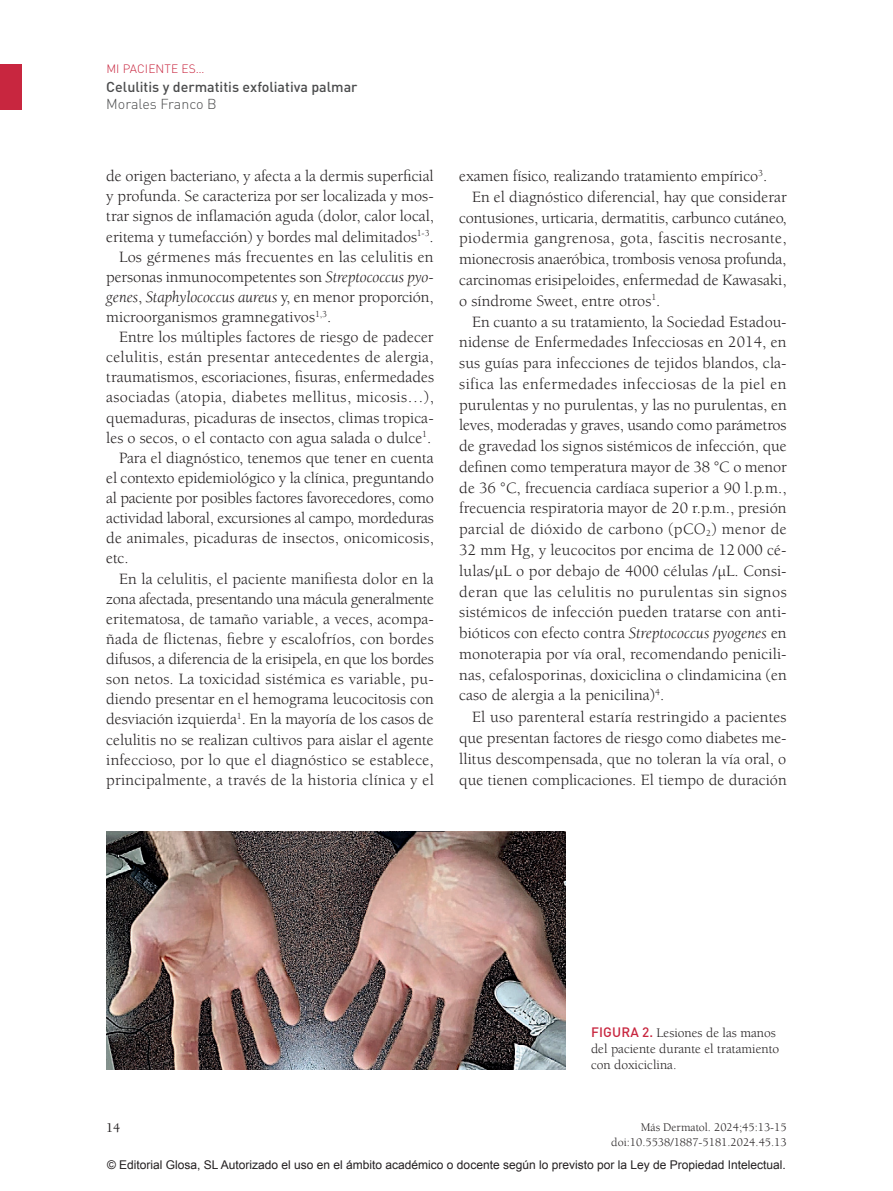
<style>
.page{position:relative;width:893px;height:1191px;background:#fff}
.page>*{position:absolute;margin:0;border:0;box-sizing:border-box;transform-origin:0 0}
.t1{font:16.2px "Berkeley Pro";color:#231f20}
.t2{font:16.2px "Berkeley Pro";letter-spacing:.025em;color:#231f20}
.t3{font:italic 16.2px "Berkeley Pro";letter-spacing:-.005em;color:#231f20}
.t4{font:16.2px "Berkeley Pro";letter-spacing:-.02em;color:#231f20}
.t5{font:16.2px "Berkeley Pro";letter-spacing:.03em;color:#231f20}
.t6{font:16.2px "Berkeley Pro";letter-spacing:.02em;color:#231f20}
.t7{font:500 14.25px "DIN Pro";color:#4b4c4d}
.t8{font:300 14.25px "DIN Pro";color:#4b4c4d}
.t9{font:13.5px/16.2px "Berkeley Pro";color:#231f20}
.t10{font:500 13.5px "Berkeley Pro";color:#231f20}
.t11{font:12px "Arial";color:#231f20}
.t12{font:12px/14.4px "Berkeley Pro";color:#231f20;text-align:right}
.t13{font:300 12px "DIN Pro";letter-spacing:.01em;color:#c8263f}
.s1{font-style:italic}
.s2{font-style:normal}
.s3{font-family:"DIN Pro";font-weight:500;color:#c8263f}
</style>
<div class="page">
<div style="left:0;top:65px;width:21px;height:45px;background:#c8263f"></div>
<img style="left:106px;top:831px;width:460px;height:238px">
<p class="t13" style="left:106px;top:60px;width:100px">MI PACIENTE ES…</p>
<p class="t7" style="left:106px;top:77px;width:253px">Celulitis y dermatitis exfoliativa palmar</p>
<p class="t8" style="left:106px;top:94px;width:112px">Morales Franco B</p>
<p class="t1" style="left:106px;top:167px;width:329px">de origen bacteriano, y afecta a la dermis superficial</p>
<p class="t1" style="left:106px;top:187px;width:329px">y profunda. Se caracteriza por ser localizada y mos-</p>
<p class="t1" style="left:106px;top:207px;width:329px">trar signos de inflamación aguda (dolor, calor local,</p>
<p class="t1" style="left:106px;top:227px;width:329px">eritema y tumefacción) y bordes mal delimitados<sup>1-3</sup>.</p>
<p class="t1" style="left:119px;top:247px;width:316px">Los gérmenes más frecuentes en las celulitis en</p>
<p class="t1" style="left:106px;top:268px;width:329px">personas inmunocompetentes son <span class="s1">Streptococcus pyo-</span></p>
<p class="t3" style="left:106px;top:288px;width:329px">genes<span class="s2">,</span> Staphylococcus aureus <span class="s2">y, en menor proporción,</span></p>
<p class="t1" style="left:106px;top:308px;width:227px">microorganismos gramnegativos<sup>1,3</sup>.</p>
<p class="t1" style="left:119px;top:328px;width:316px">Entre los múltiples factores de riesgo de padecer</p>
<p class="t1" style="left:106px;top:348px;width:329px">celulitis, están presentar antecedentes de alergia,</p>
<p class="t1" style="left:106px;top:368px;width:329px">traumatismos, escoriaciones, fisuras, enfermedades</p>
<p class="t2" style="left:106px;top:388px;width:329px">asociadas (atopia, diabetes mellitus, micosis…),</p>
<p class="t1" style="left:106px;top:408px;width:329px">quemaduras, picaduras de insectos, climas tropica-</p>
<p class="t1" style="left:106px;top:429px;width:326px">les o secos, o el contacto con agua salada o dulce<sup>1</sup>.</p>
<p class="t1" style="left:119px;top:449px;width:316px">Para el diagnóstico, tenemos que tener en cuenta</p>
<p class="t1" style="left:106px;top:469px;width:329px">el contexto epidemiológico y la clínica, preguntando</p>
<p class="t1" style="left:106px;top:489px;width:329px">al paciente por posibles factores favorecedores, como</p>
<p class="t1" style="left:106px;top:509px;width:329px">actividad laboral, excursiones al campo, mordeduras</p>
<p class="t1" style="left:106px;top:529px;width:329px">de animales, picaduras de insectos, onicomicosis,</p>
<p class="t1" style="left:106px;top:549px;width:24px">etc.</p>
<p class="t1" style="left:119px;top:569px;width:316px">En la celulitis, el paciente manifiesta dolor en la</p>
<p class="t4" style="left:106px;top:589px;width:329px">zona afectada, presentando una mácula generalmente</p>
<p class="t1" style="left:106px;top:610px;width:329px">eritematosa, de tamaño variable, a veces, acompa-</p>
<p class="t1" style="left:106px;top:630px;width:329px">ñada de flictenas, fiebre y escalofríos, con bordes</p>
<p class="t1" style="left:106px;top:650px;width:329px">difusos, a diferencia de la erisipela, en que los bordes</p>
<p class="t1" style="left:106px;top:670px;width:329px">son netos. La toxicidad sistémica es variable, pu-</p>
<p class="t1" style="left:106px;top:690px;width:329px">diendo presentar en el hemograma leucocitosis con</p>
<p class="t1" style="left:106px;top:710px;width:329px">desviación izquierda<sup>1</sup>. En la mayoría de los casos de</p>
<p class="t1" style="left:106px;top:730px;width:329px">celulitis no se realizan cultivos para aislar el agente</p>
<p class="t1" style="left:106px;top:750px;width:329px">infeccioso, por lo que el diagnóstico se establece,</p>
<p class="t1" style="left:106px;top:770px;width:329px">principalmente, a través de la historia clínica y el</p>
<p class="t1" style="left:459px;top:167px;width:310px">examen físico, realizando tratamiento empírico<sup>3</sup>.</p>
<p class="t1" style="left:472px;top:188px;width:316px">En el diagnóstico diferencial, hay que considerar</p>
<p class="t1" style="left:459px;top:209px;width:329px">contusiones, urticaria, dermatitis, carbunco cutáneo,</p>
<p class="t2" style="left:459px;top:229px;width:329px">piodermia gangrenosa, gota, fascitis necrosante,</p>
<p class="t1" style="left:459px;top:250px;width:329px">mionecrosis anaeróbica, trombosis venosa profunda,</p>
<p class="t1" style="left:459px;top:271px;width:329px">carcinomas erisipeloides, enfermedad de Kawasaki,</p>
<p class="t1" style="left:459px;top:292px;width:203px">o síndrome Sweet, entre otros<sup>1</sup>.</p>
<p class="t1" style="left:472px;top:312px;width:316px">En cuanto a su tratamiento, la Sociedad Estadou-</p>
<p class="t1" style="left:459px;top:333px;width:329px">nidense de Enfermedades Infecciosas en 2014, en</p>
<p class="t1" style="left:459px;top:354px;width:329px">sus guías para infecciones de tejidos blandos, cla-</p>
<p class="t2" style="left:459px;top:375px;width:329px">sifica las enfermedades infecciosas de la piel en</p>
<p class="t1" style="left:459px;top:395px;width:329px">purulentas y no purulentas, y las no purulentas, en</p>
<p class="t1" style="left:459px;top:416px;width:329px">leves, moderadas y graves, usando como parámetros</p>
<p class="t1" style="left:459px;top:437px;width:329px">de gravedad los signos sistémicos de infección, que</p>
<p class="t1" style="left:459px;top:458px;width:329px">definen como temperatura mayor de 38 °C o menor</p>
<p class="t1" style="left:459px;top:478px;width:329px">de 36 °C, frecuencia cardíaca superior a 90 l.p.m.,</p>
<p class="t1" style="left:459px;top:499px;width:329px">frecuencia respiratoria mayor de 20 r.p.m., presión</p>
<p class="t6" style="left:459px;top:520px;width:329px">parcial de dióxido de carbono (pCO<sub>2</sub>) menor de</p>
<p class="t1" style="left:459px;top:541px;width:329px">32 mm Hg, y leucocitos por encima de 12 000 cé-</p>
<p class="t1" style="left:459px;top:562px;width:329px">lulas/μL o por debajo de 4000 células /μL. Consi-</p>
<p class="t5" style="left:459px;top:582px;width:329px">deran que las celulitis no purulentas sin signos</p>
<p class="t1" style="left:459px;top:603px;width:329px">sistémicos de infección pueden tratarse con anti-</p>
<p class="t1" style="left:459px;top:624px;width:329px">bióticos con efecto contra <span class="s1">Streptococcus pyogenes</span> en</p>
<p class="t1" style="left:459px;top:645px;width:329px">monoterapia por vía oral, recomendando penicili-</p>
<p class="t1" style="left:459px;top:665px;width:329px">nas, cefalosporinas, doxiciclina o clindamicina (en</p>
<p class="t1" style="left:459px;top:686px;width:207px">caso de alergia a la penicilina)<sup>4</sup>.</p>
<p class="t1" style="left:472px;top:708px;width:316px">El uso parenteral estaría restringido a pacientes</p>
<p class="t1" style="left:459px;top:729px;width:329px">que presentan factores de riesgo como diabetes me-</p>
<p class="t1" style="left:459px;top:750px;width:329px">llitus descompensada, que no toleran la vía oral, o</p>
<p class="t1" style="left:459px;top:770px;width:329px">que tienen complicaciones. El tiempo de duración</p>
<p class="t10" style="left:106px;top:1120px;width:16px">14</p>
<p class="t9" style="left:591px;top:1024px;width:190px"><span class="s3">FIGURA 2.</span> Lesiones de las manos del paciente durante el tratamiento con doxiciclina.</p>
<p class="t12" style="left:611px;top:1120px;width:177px">Más Dermatol. 2024;45:13-15 doi:10.5538/1887-5181.2024.45.13</p>
<p class="t11" style="left:107px;top:1156px;width:680px">© Editorial Glosa, SL Autorizado el uso en el ámbito académico o docente según lo previsto por la Ley de Propiedad Intelectual.</p>
</div>
